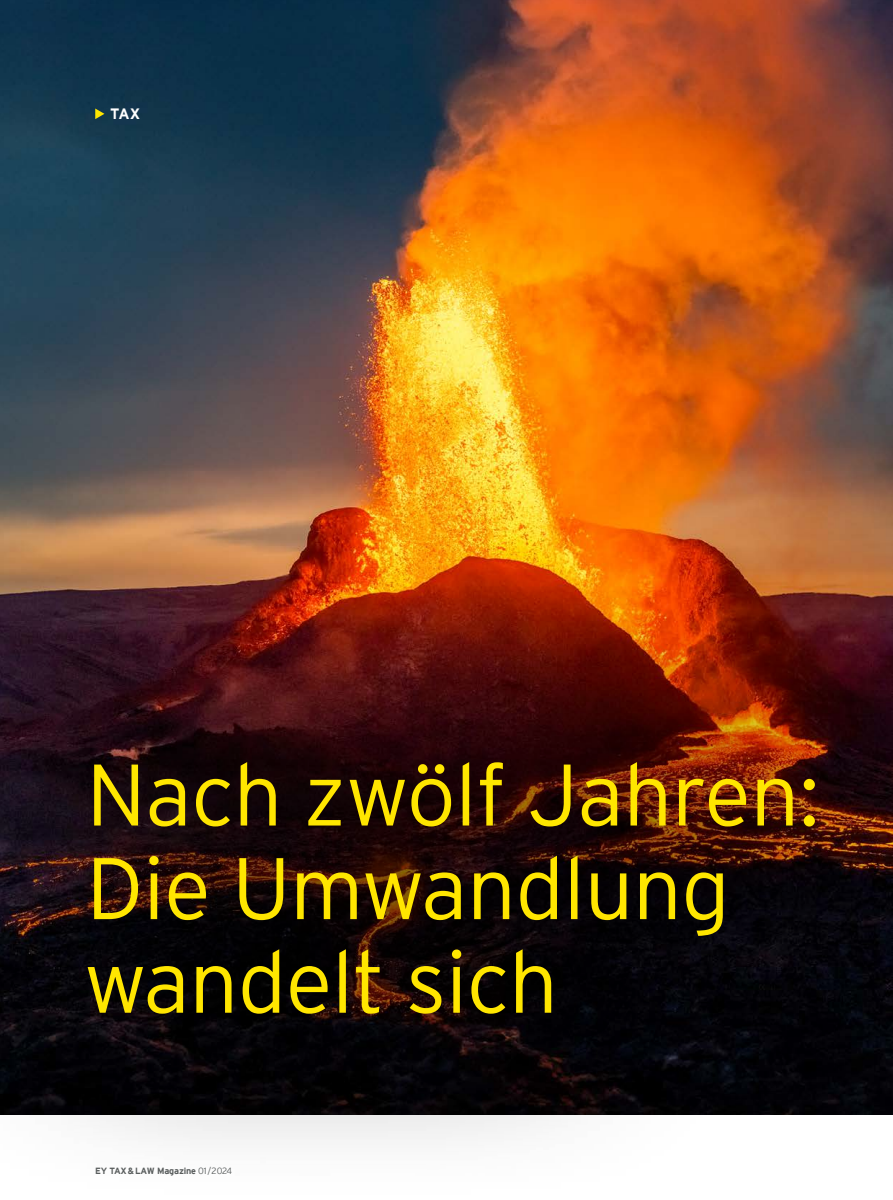
<style>
.page{position:relative;width:893px;height:1200px;background:#fff}
.page>*{position:absolute;margin:0;border:0;box-sizing:border-box;transform-origin:0 0}
.t1{font:300 87px/93.6px "EY Interstate";letter-spacing:-.01em;color:#ffe600}
.t2{font:700 15px "EY Interstate";color:#fff}
.t3{font:700 9px "EY Interstate";letter-spacing:-.02em;color:#5b5f5f}
.s1{font-weight:300}
</style>
<div class="page">
<img style="left:0;top:0;width:893px;height:579px">
<div style="left:0;top:579px;width:893px;height:620px;background:#000;opacity:.6"></div>
<svg style="left:95px;top:108px;width:9px;height:11px"></svg>
<p class="t2" style="left:110px;top:103px;width:32px">TAX</p>
<p class="t1" style="left:84px;top:742px;width:738px">Nach zwölf Jahren:<br>Die Umwandlung wandelt sich</p>
<p class="t3" style="left:95px;top:1164px;width:138px">EY TAX&amp;LAW Magazine <span class="s1">01/2024</span></p>
</div>
